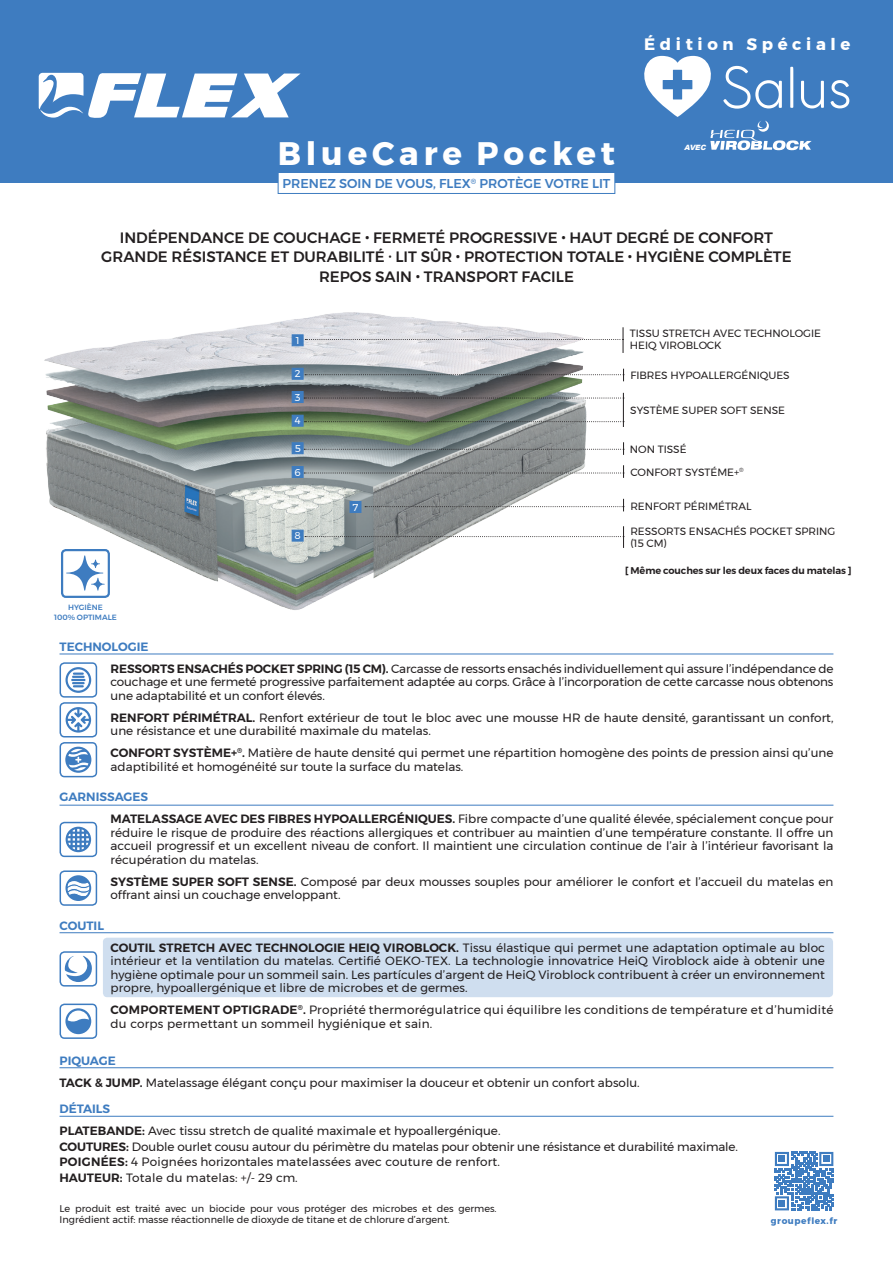
<style>
.page{position:relative;width:893px;height:1263px;background:#fff}
.page>*{position:absolute;margin:0;border:0;box-sizing:border-box;transform-origin:0 0}
.t1{font:700 32.4px "Montserrat";letter-spacing:.15em;color:#fff}
.t2{font:700 16.5px "Montserrat";letter-spacing:.28em;color:#fff}
.t3{font:500 15px/19.5px "Montserrat";color:#231f20;text-align:center}
.t4{font:500 12.75px "Montserrat";color:#3e7cc0}
.t5{font:12px/13.5px "Montserrat";color:#231f20;text-align:justify}
.t6{font:12px/13.5px "Montserrat";letter-spacing:.02em;color:#231f20}
.t7{font:600 12px "Montserrat";color:#3e7cc0}
.t8{font:10.5px/11.7px "Montserrat";color:#231f20}
.t9{font:9.9px "Montserrat";color:#fff}
.t10{font:9.75px/11.7px "Montserrat";color:#231f20}
.t11{font:600 9.75px "Montserrat";letter-spacing:-.01em;color:#231f20}
.t12{font:700 9px "Montserrat";letter-spacing:.06em;color:#3e7cc0}
.t13{font:500 7.5px/9.1px "Montserrat";color:#3e7cc0;text-align:center}
.t14{font:italic 900 7.35px "Arial";color:#fff}
.s1{font-weight:600}
</style>
<div class="page">
<div style="left:103px;top:938px;width:730px;height:59px;background:#cfdeef;border-radius:4px"></div>
<div style="left:60px;top:822px;width:37px;height:35px;border:2px solid #3e7cc0;border-radius:4px"></div>
<svg style="left:66px;top:827px;width:25px;height:25px"></svg>
<div style="left:60px;top:702px;width:37px;height:35px;border:2px solid #3e7cc0;border-radius:4px"></div>
<svg style="left:66px;top:707px;width:25px;height:26px"></svg>
<div style="left:60px;top:662px;width:37px;height:36px;border:2px solid #3e7cc0;border-radius:4px"></div>
<svg style="left:65px;top:667px;width:26px;height:26px"></svg>
<div style="left:60px;top:742px;width:37px;height:35px;border:2px solid #3e7cc0;border-radius:4px"></div>
<svg style="left:65px;top:747px;width:26px;height:26px"></svg>
<div style="left:60px;top:1003px;width:37px;height:36px;border:2px solid #3e7cc0;border-radius:4px"></div>
<svg style="left:65px;top:1008px;width:26px;height:26px"></svg>
<div style="left:60px;top:870px;width:37px;height:36px;border:2px solid #3e7cc0;border-radius:4px"></div>
<svg style="left:65px;top:875px;width:26px;height:26px"></svg>
<svg style="left:68px;top:881px;width:21px;height:15px"></svg>
<img style="left:44px;top:312px;width:566px;height:298px">
<svg style="left:305px;top:526px;width:319px;height:22px"></svg>
<svg style="left:304px;top:465px;width:320px;height:13px;background:#9a9fa0"></svg>
<svg style="left:304px;top:442px;width:320px;height:13px;background:#959c9e"></svg>
<svg style="left:305px;top:369px;width:319px;height:12px;background:#90989b"></svg>
<svg style="left:305px;top:327px;width:319px;height:26px"></svg>
<div style="left:292px;top:334px;width:11px;height:12px;background:#3e7cc0;border:1px solid #3e7cc0"></div>
<div style="left:292px;top:368px;width:11px;height:12px;background:#3e7cc0;border:1px solid #3e7cc0"></div>
<div style="left:292px;top:391px;width:11px;height:12px;background:#3e7cc0"></div>
<div style="left:292px;top:415px;width:11px;height:11px;background:#3e7cc0"></div>
<div style="left:292px;top:442px;width:11px;height:12px;background:#3e7cc0;border:1px solid #3e7cc0"></div>
<div style="left:292px;top:466px;width:11px;height:12px;background:#3e7cc0"></div>
<svg style="left:365px;top:499px;width:259px;height:12px"></svg>
<div style="left:350px;top:501px;width:11px;height:12px;background:#3e7cc0"></div>
<div style="left:292px;top:530px;width:11px;height:11px;background:#3e7cc0"></div>
<svg style="left:305px;top:421px;width:318px;height:1px"></svg>
<hr style="left:623px;top:393px;width:1px;height:34px;background:#231f20">
<svg style="left:304px;top:398px;width:319px;height:1px"></svg>
<div style="left:61px;top:549px;width:49px;height:49px;border:2px solid #3e7cc0;border-radius:4px"></div>
<svg style="left:66px;top:555px;width:39px;height:36px"></svg>
<div style="left:60px;top:951px;width:37px;height:35px;border:2px solid #3e7cc0;border-radius:4px"></div>
<svg style="left:65px;top:956px;width:27px;height:26px"></svg>
<div style="left:0;top:0;width:893px;height:182px;background:#3e7cc0"></div>
<div style="left:278px;top:172px;width:337px;height:22px;background:#fff;border:1px solid #3e7cc0"></div>
<svg style="left:39px;top:73px;width:262px;height:45px"></svg>
<hr style="left:60px;top:1116px;width:773px;height:1px;background:#3e7cc0">
<hr style="left:60px;top:654px;width:773px;height:1px;background:#3e7cc0">
<hr style="left:60px;top:805px;width:773px;height:1px;background:#3e7cc0">
<hr style="left:60px;top:932px;width:773px;height:1px;background:#3e7cc0">
<hr style="left:60px;top:1067px;width:773px;height:1px;background:#3e7cc0">
<svg style="left:644px;top:56px;width:205px;height:94px"></svg>
<svg style="left:775px;top:1152px;width:58px;height:58px"></svg>
<p class="t2" style="left:644px;top:30px;width:208px">Édition Spéciale</p>
<p class="t1" style="left:278px;top:128px;width:339px">BlueCare Pocket</p>
<p class="t4" style="left:283px;top:174px;width:329px">PRENEZ SOIN DE VOUS, FLEX<sup>®</sup> PROTÈGE VOTRE LIT</p>
<p class="t14" style="left:684px;top:142px;width:25px">AVEC</p>
<p class="t3" style="left:101px;top:228px;width:692px">INDÉPENDANCE DE COUCHAGE • FERMETÉ PROGRESSIVE • HAUT DEGRÉ DE CONFORT<br>GRANDE RÉSISTANCE ET DURABILITÉ · LIT SÛR • PROTECTION TOTALE • HYGIÈNE COMPLÈTE<br>REPOS SAIN • TRANSPORT FACILE</p>
<p class="t13" style="left:54px;top:603px;width:64px">HYGIÈNE<br>100% OPTIMALE</p>
<p class="t9" style="left:296px;top:333px;width:5px">1</p>
<p class="t9" style="left:295px;top:366px;width:7px">2</p>
<p class="t9" style="left:295px;top:390px;width:7px">3</p>
<p class="t9" style="left:295px;top:413px;width:7px">4</p>
<p class="t9" style="left:295px;top:441px;width:8px">5</p>
<p class="t9" style="left:295px;top:465px;width:8px">6</p>
<p class="t9" style="left:295px;top:528px;width:8px">8</p>
<p class="t8" style="left:630px;top:328px;width:193px">TISSU STRETCH AVEC TECHNOLOGIE<br>HEIQ VIROBLOCK</p>
<p class="t8" style="left:630px;top:369px;width:161px">FIBRES HYPOALLERGÉNIQUES</p>
<p class="t8" style="left:630px;top:404px;width:156px">SYSTÈME SUPER SOFT SENSE</p>
<p class="t8" style="left:630px;top:443px;width:58px">NON TISSÉ</p>
<p class="t8" style="left:630px;top:466px;width:115px">CONFORT SYSTÉME+<sup>®</sup></p>
<p class="t9" style="left:353px;top:499px;width:7px">7</p>
<p class="t8" style="left:630px;top:500px;width:123px">RENFORT PÉRIMÉTRAL</p>
<p class="t8" style="left:630px;top:526px;width:206px">RESSORTS ENSACHÉS POCKET SPRING (15 CM)</p>
<p class="t11" style="left:625px;top:562px;width:228px">[ Même couches sur les deux faces du matelas ]</p>
<p class="t7" style="left:60px;top:637px;width:90px">TECHNOLOGIE</p>
<p class="t5" style="left:111px;top:662px;width:724px"><span class="s1">RESSORTS ENSACHÉS POCKET SPRING (15 CM).</span> Carcasse de ressorts ensachés individuellement qui assure l’indépendance de couchage et une fermeté progressive parfaitement adaptée au corps. Grâce à l’incorporation de cette carcasse nous obtenons une adaptabilité et un confort élevés.</p>
<p class="t5" style="left:111px;top:711px;width:724px"><span class="s1">RENFORT PÉRIMÉTRAL.</span> Renfort extérieur de tout le bloc avec une mousse HR de haute densité, garantissant un confort, une résistance et une durabilité maximale du matelas.</p>
<p class="t5" style="left:111px;top:746px;width:724px"><span class="s1">CONFORT SYSTÈME+</span><sup>®</sup><span class="s1">.</span> Matière de haute densité qui permet une répartition homogène des points de pression ainsi qu’une adaptibilité et homogénéité sur toute la surface du matelas.</p>
<p class="t7" style="left:60px;top:787px;width:90px">GARNISSAGES</p>
<p class="t5" style="left:111px;top:812px;width:724px"><span class="s1">MATELASSAGE AVEC DES FIBRES HYPOALLERGÉNIQUES.</span> Fibre compacte d’une qualité élevée, spécialement conçue pour réduire le risque de produire des réactions allergiques et contribuer au maintien d’une température constante. Il offre un accueil progressif et un excellent niveau de confort. Il maintient une circulation continue de l’air à l’intérieur favorisant la récupération du matelas.</p>
<p class="t5" style="left:111px;top:875px;width:724px"><span class="s1">SYSTÈME SUPER SOFT SENSE.</span> Composé par deux mousses souples pour améliorer le confort et l’accueil du matelas en offrant ainsi un couchage enveloppant.</p>
<p class="t7" style="left:60px;top:916px;width:46px">COUTIL</p>
<p class="t5" style="left:111px;top:941px;width:716px"><span class="s1">COUTIL STRETCH AVEC TECHNOLOGIE HEIQ VIROBLOCK.</span> Tissu élastique qui permet une adaptation optimale au bloc intérieur et la ventilation du matelas. Certifié OEKO-TEX. La technologie innovatrice HeiQ Viroblock aide à obtenir une hygiène optimale pour un sommeil sain. Les partícules d’argent de HeiQ Viroblock contribuent à créer un environnement propre, hypoallergénique et libre de microbes et de germes.</p>
<p class="t6" style="left:111px;top:1003px;width:724px"><span class="s1">COMPORTEMENT OPTIGRADE</span><sup>®</sup><span class="s1">.</span> Propriété thermorégulatrice qui équilibre les conditions de température et d’humidité du corps permettant un sommeil hygiénique et sain.</p>
<p class="t7" style="left:60px;top:1051px;width:58px">PIQUAGE</p>
<p class="t5" style="left:60px;top:1075px;width:582px"><span class="s1">TACK &amp; JUMP.</span> Matelassage élégant conçu pour maximiser la douceur et obtenir un confort absolu.</p>
<p class="t7" style="left:60px;top:1099px;width:52px">DÉTAILS</p>
<p class="t5" style="left:60px;top:1124px;width:442px"><span class="s1">PLATEBANDE:</span> Avec tissu stretch de qualité maximale et hypoallergénique.</p>
<p class="t5" style="left:60px;top:1139px;width:680px"><span class="s1">COUTURES:</span> Double ourlet cousu autour du périmètre du matelas pour obtenir une résistance et durabilité maximale.</p>
<p class="t6" style="left:60px;top:1155px;width:442px"><span class="s1">POIGNÉES:</span> 4 Poignées horizontales matelassées avec couture de renfort.</p>
<p class="t6" style="left:60px;top:1171px;width:240px"><span class="s1">HAUTEUR:</span> Totale du matelas: +/- 29 cm.</p>
<p class="t10" style="left:60px;top:1202px;width:439px">Le produit est traité avec un biocide pour vous protéger des microbes et des germes.<br>Ingrédient actif: masse réactionnelle de dioxyde de titane et de chlorure d’argent.</p>
<p class="t12" style="left:771px;top:1213px;width:68px">groupeflex.fr</p>
</div>
